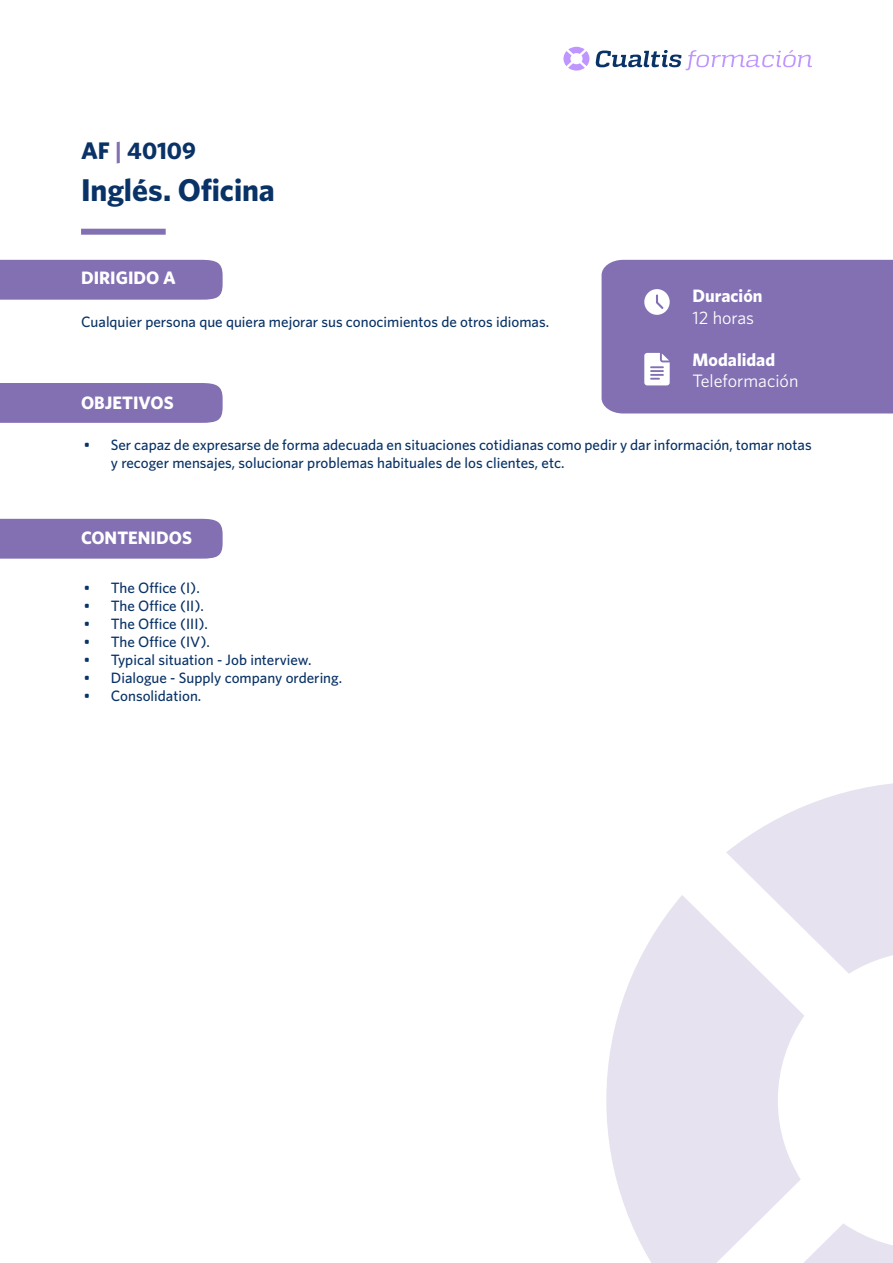
<style>
.page{position:relative;width:893px;height:1263px;background:#fff}
.page>*{position:absolute;margin:0;border:0;box-sizing:border-box;transform-origin:0 0}
.t1{font:700 31.5px "Whitney";letter-spacing:-.005em;color:#093266}
.t2{font:700 24px "Whitney";color:#093266}
.t3{font:700 18px "Whitney";color:#fff}
.t4{font:18px "Whitney";color:#fff}
.t5{font:500 15px/18px "Whitney";color:#093266}
.s1{color:#8270b3}
</style>
<div class="page">
<svg style="left:726px;top:783px;width:167px;height:190px"></svg>
<svg style="left:804px;top:1223px;width:89px;height:40px"></svg>
<svg style="left:606px;top:895px;width:198px;height:368px;fill:#e6e2f0"></svg>
<div style="left:81px;top:229px;width:85px;height:6px;background:#8270b3"></div>
<div style="left:0;top:260px;width:223px;height:40px;background:#8270b3"></div>
<div style="left:0;top:383px;width:223px;height:40px;background:#8270b3"></div>
<div style="left:0;top:519px;width:223px;height:40px;background:#8270b3"></div>
<div style="left:602px;top:260px;width:291px;height:153px;background:#8270b3"></div>
<svg style="left:563px;top:47px;width:26px;height:24px"></svg>
<svg style="left:595px;top:50px;width:217px;height:20px"></svg>
<h2 class="t2" style="left:81px;top:136px;width:117px">AF <span class="s1">|</span> 40109</h2>
<h1 class="t1" style="left:81px;top:171px;width:195px">Inglés. Oficina</h1>
<p class="t3" style="left:81px;top:267px;width:96px">DIRIGIDO A</p>
<p class="t5" style="left:81px;top:312px;width:470px">Cualquier persona que quiera mejorar sus conocimientos de otros idiomas.</p>
<p class="t3" style="left:81px;top:391px;width:94px">OBJETIVOS</p>
<p class="t3" style="left:693px;top:285px;width:71px">Duración</p>
<p class="t4" style="left:693px;top:307px;width:63px">12 horas</p>
<p class="t3" style="left:693px;top:349px;width:84px">Modalidad</p>
<p class="t4" style="left:693px;top:371px;width:107px">Teleformación</p>
<p class="t5" style="left:111px;top:435px;width:702px;text-indent:-27px">• Ser capaz de expresarse de forma adecuada en situaciones cotidianas como pedir y dar información, tomar notas y recoger mensajes, solucionar problemas habituales de los clientes, etc.</p>
<p class="t3" style="left:81px;top:527px;width:112px">CONTENIDOS</p>
<p class="t5" style="left:84px;top:578px;width:117px">• The Office (I).</p>
<p class="t5" style="left:84px;top:596px;width:122px">• The Office (II).</p>
<p class="t5" style="left:84px;top:614px;width:126px">• The Office (III).</p>
<p class="t5" style="left:84px;top:632px;width:128px">• The Office (IV).</p>
<p class="t5" style="left:84px;top:650px;width:229px">• Typical situation - Job interview.</p>
<p class="t5" style="left:84px;top:668px;width:260px">• Dialogue - Supply company ordering.</p>
<p class="t5" style="left:84px;top:686px;width:119px">• Consolidation.</p>
</div>
